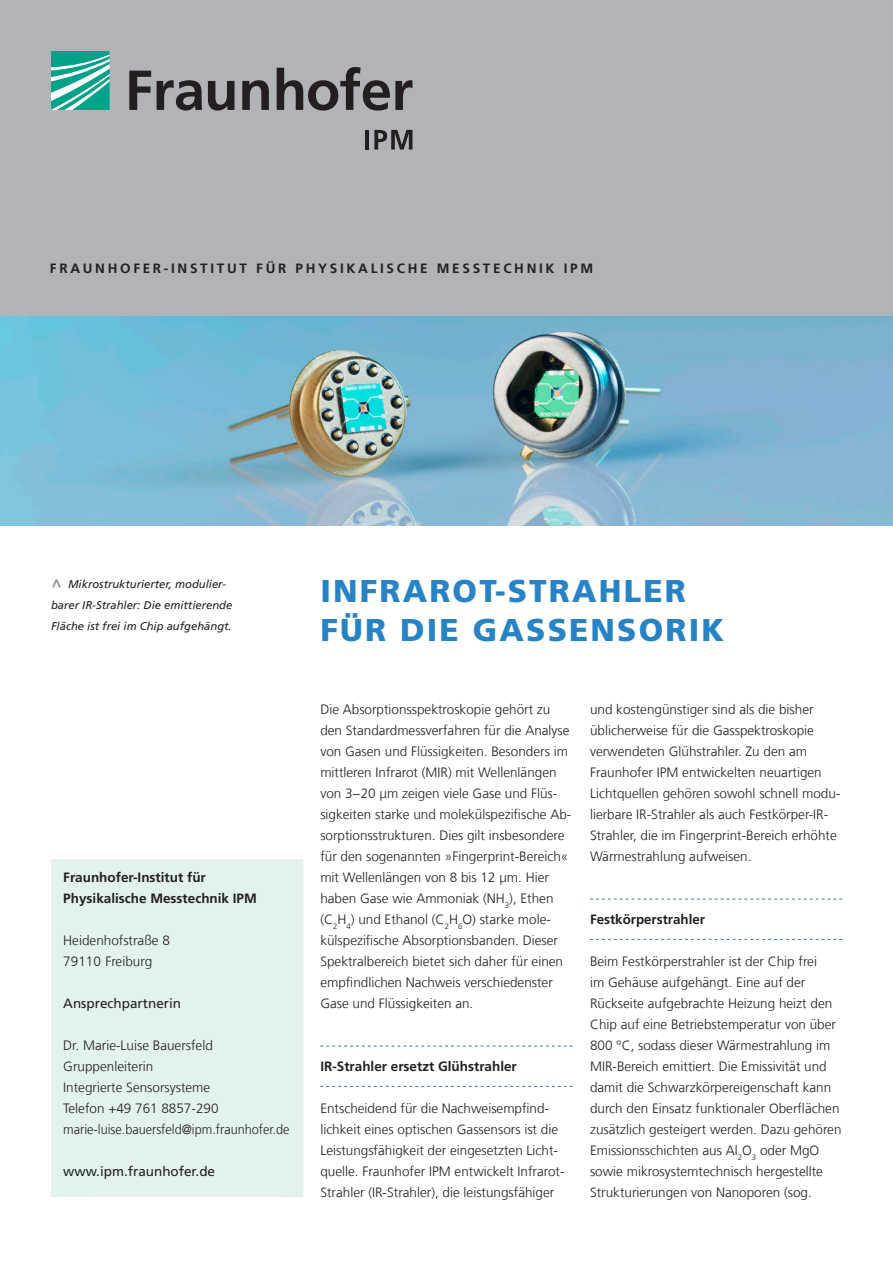
<style>
.page{position:relative;width:893px;height:1263px;background:#fff}
.page>*{position:absolute;margin:0;border:0;box-sizing:border-box;transform-origin:0 0}
.t1{font:900 31.5px/39px "Frutiger LT Com";letter-spacing:.07em;color:#2783c5}
.t2{font:300 13.5px/21px "Frutiger LT Com";color:#231f20}
.t3{font:700 13.5px/21px "Frutiger LT Com";color:#231f20}
.t4{font:700 13.5px "Frutiger LT Com";letter-spacing:.2em;color:#231f20}
.t5{font:13.5px "Frutiger LT Com";color:#231f20}
.t6{font:italic 11.25px/21px "Frutiger LT Com";color:#231f20}
.s1{font-weight:700;font-style:normal;font-size:21px;color:#939598}
</style>
<div class="page">
<img style="left:0;top:315px;width:893px;height:210px">
<div style="left:0;top:0;width:893px;height:315px;background:#b2b3b7"></div>
<svg style="left:320px;top:1046px;width:253px;height:1px"></svg>
<svg style="left:320px;top:1086px;width:253px;height:1px"></svg>
<svg style="left:590px;top:899px;width:252px;height:1px"></svg>
<svg style="left:590px;top:939px;width:252px;height:1px"></svg>
<svg style="left:51px;top:51px;width:59px;height:59px;background:#4bbcab"></svg>
<svg style="left:129px;top:67px;width:283px;height:44px"></svg>
<hr style="left:365px;top:130px;width:4px;height:20px;background:#231f20">
<svg style="left:374px;top:130px;width:38px;height:20px"></svg>
<div style="left:51px;top:859px;width:252px;height:338px;background:#e2f2ef"></div>
<p class="t4" style="left:50px;top:260px;width:545px">FRAUNHOFER-INSTITUT FÜR PHYSIKALISCHE MESSTECHNIK IPM</p>
<p class="t6" style="left:51px;top:574px;width:183px"><span class="s1">^</span> Mikrostrukturierter, modulier&shy;barer IR-Strahler: Die emittierende<br>Fläche ist frei im Chip aufgehängt.</p>
<p class="t3" style="left:63px;top:867px;width:195px">Fraunhofer-Institut für<br>Physikalische Messtechnik IPM</p>
<p class="t2" style="left:63px;top:930px;width:108px">Heidenhofstraße 8<br>79110 Freiburg</p>
<p class="t5" style="left:63px;top:995px;width:119px">Ansprechpartnerin</p>
<p class="t2" style="left:63px;top:1035px;width:228px">Dr. Marie-Luise Bauersfeld<br>Gruppenleiterin<br>Integrierte Sensorsysteme<br>Telefon +49 761 8857-290 marie-luise.bauersfeld@ipm.fraunhofer.de</p>
<p class="t5" style="left:63px;top:1163px;width:153px">www.ipm.fraunhofer.de</p>
<h1 class="t1" style="left:320px;top:571px;width:405px">INFRAROT-STRAHLER<br>FÜR DIE GASSENSORIK</h1>
<p class="t2" style="left:320px;top:699px;width:253px">Die Absorptionsspektroskopie gehört zu den Standardmessverfahren für die Analyse von Gasen und Flüssigkeiten. Besonders im mittleren Infrarot (MIR) mit Wellenlängen von 3−20 μm zeigen viele Gase und Flüs&shy;sigkeiten starke und molekülspezifische Ab&shy;sorptionsstrukturen. Dies gilt insbesondere für den sogenannten »Fingerprint-Bereich« mit Wellenlängen von 8 bis 12 µm. Hier haben Gase wie Ammoniak (NH<sub>3</sub>), Ethen (C<sub>2</sub>H<sub>4</sub>) und Ethanol (C<sub>2</sub>H<sub>6</sub>O) starke mole&shy;külspezifische Absorptionsbanden. Dieser Spektralbereich bietet sich daher für einen empfindlichen Nachweis verschiedenster Gase und Flüssigkeiten an.</p>
<p class="t3" style="left:320px;top:1056px;width:198px">IR-Strahler ersetzt Glühstrahler</p>
<p class="t2" style="left:320px;top:1098px;width:246px">Entscheidend für die Nachweisempfind&shy;lichkeit eines optischen Gassensors ist die Leistungsfähigkeit der eingesetzten Licht&shy;quelle. Fraunhofer IPM entwickelt Infrarot-Strahler (IR-Strahler), die leistungsfähiger</p>
<p class="t2" style="left:590px;top:699px;width:252px">und kostengünstiger sind als die bisher üblicherweise für die Gasspektroskopie verwendeten Glühstrahler. Zu den am Fraunhofer IPM entwickelten neuartigen Lichtquellen gehören sowohl schnell modu&shy;lierbare IR-Strahler als auch Festkörper-IR-Strahler, die im Fingerprint-Bereich erhöhte Wärmestrahlung aufweisen.</p>
<p class="t3" style="left:590px;top:909px;width:117px">Festkörperstrahler</p>
<p class="t2" style="left:590px;top:951px;width:253px">Beim Festkörperstrahler ist der Chip frei<br>im Gehäuse aufgehängt. Eine auf der Rückseite aufgebrachte Heizung heizt den Chip auf eine Betriebstemperatur von über 800 °C, sodass dieser Wärmestrahlung im MIR-Bereich emittiert. Die Emissivität und damit die Schwarzkörpereigenschaft kann durch den Einsatz funktionaler Oberflächen zusätzlich gesteigert werden. Dazu gehören Emissionsschichten aus Al<sub>2</sub>O<sub>3</sub> oder MgO sowie mikrosystemtechnisch hergestellte Strukturierungen von Nanoporen (sog.</p>
</div>
